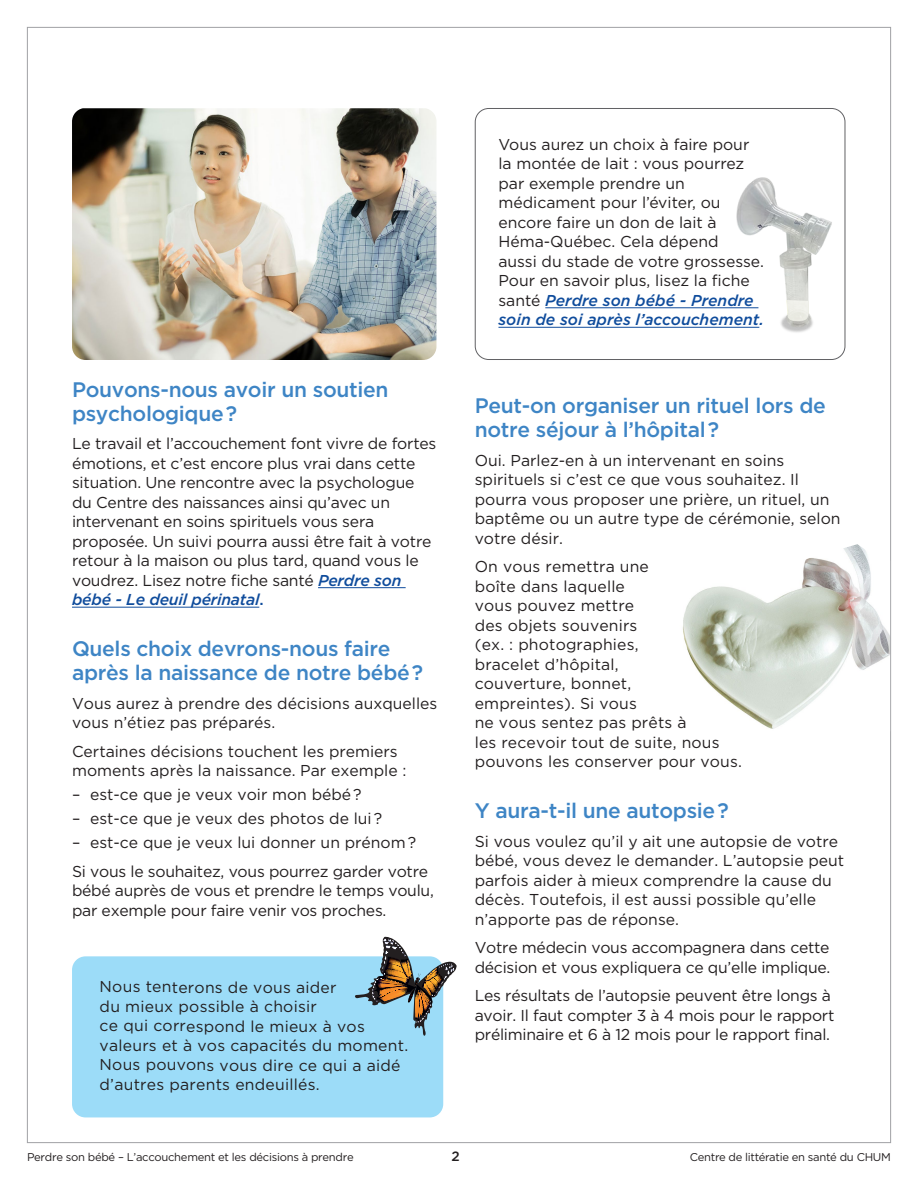
<style>
.page{position:relative;width:918px;height:1188px;background:#fff}
.page>*{position:absolute;margin:0;border:0;box-sizing:border-box;transform-origin:0 0}
.t1{font:500 21px/24px "Gotham";letter-spacing:-.015em;color:#3e85c5}
.t2{font:15.75px/19.5px "Gotham";color:#231f20}
.t3{font:500 13.5px "Gotham";color:#231f20}
.t4{font:11.25px "Gotham";letter-spacing:-.025em;color:#231f20}
.s1{font-weight:500;font-style:italic;color:#0f4c9c}
.s2{font-weight:500;color:#0f4c9c}
</style>
<div class="page">
<img style="left:72px;top:108px;width:364px;height:252px">
<hr style="left:318px;top:587px;width:88px;height:1px;background:#0f4c9c">
<hr style="left:72px;top:607px;width:187px;height:1px;background:#0f4c9c">
<div style="left:72px;top:956px;width:371px;height:161px;background:#9cdcf8;border-radius:14px"></div>
<svg style="left:354px;top:937px;width:103px;height:99px"></svg>
<div style="left:475px;top:108px;width:370px;height:252px;border:1px solid #616164;border-radius:14px"></div>
<hr style="left:545px;top:308px;width:213px;height:1px;background:#0f4c9c">
<hr style="left:498px;top:327px;width:261px;height:1px;background:#0f4c9c">
<img style="left:733px;top:177px;width:99px;height:156px">
<svg style="left:786px;top:300px;width:23px;height:22px"></svg>
<img style="left:682px;top:544px;width:208px;height:185px">
<h1 class="t1" style="left:72px;top:377px;width:318px">Pouvons-nous avoir un soutien psychologique ?</h1>
<p class="t2" style="left:72px;top:434px;width:366px">Le travail et l’accouchement font vivre de fortes émotions, et c’est encore plus vrai dans cette situation. Une rencontre avec la psychologue du Centre des naissances ainsi qu’avec un intervenant en soins spirituels vous sera proposée. Un suivi pourra aussi être fait à votre retour à la maison ou plus tard, quand vous le voudrez. Lisez notre fiche santé <span class="s1">Perdre son bébé - Le deuil périnatal</span><span class="s2">.</span></p>
<h1 class="t1" style="left:72px;top:636px;width:353px">Quels choix devrons-nous faire après la naissance de notre bébé ?</h1>
<p class="t2" style="left:72px;top:693px;width:367px">Vous aurez à prendre des décisions auxquelles vous n’étiez pas préparés.</p>
<p class="t2" style="left:72px;top:741px;width:336px">Certaines décisions touchent les premiers moments après la naissance. Par exemple :</p>
<p class="t2" style="left:72px;top:785px;width:291px">– est-ce que je veux voir mon bébé?</p>
<p class="t2" style="left:72px;top:809px;width:312px">– est-ce que je veux des photos de lui?</p>
<p class="t2" style="left:72px;top:828px;width:358px;line-height:28.5px">– est-ce que je veux lui donner un prénom?<br>Si vous le souhaitez, vous pourrez garder votre</p>
<p class="t2" style="left:72px;top:881px;width:363px">bébé auprès de vous et prendre le temps voulu, par exemple pour faire venir vos proches.</p>
<p class="t2" style="left:100px;top:977px;width:310px">Nous tenterons de vous aider<br>du mieux possible à choisir<br>ce qui correspond le mieux à vos valeurs et à vos capacités du moment.<br>Nous pouvons vous dire ce qui a aidé d’autres parents endeuillés.</p>
<p class="t2" style="left:498px;top:134px;width:267px">Vous aurez un choix à faire pour la montée de lait : vous pourrez par exemple prendre un médicament pour l’éviter, ou encore faire un don de lait à<br>Héma-Québec. Cela dépend<br>aussi du stade de votre grossesse.<br>Pour en savoir plus, lisez la fiche santé <span class="s1">Perdre son bébé - Prendre soin de soi après l’accouchement.</span></p>
<h1 class="t1" style="left:475px;top:393px;width:353px">Peut-on organiser un rituel lors de notre séjour à l’hôpital ?</h1>
<p class="t2" style="left:475px;top:450px;width:367px">Oui. Parlez-en à un intervenant en soins spirituels si c’est ce que vous souhaitez. Il pourra vous proposer une prière, un rituel, un baptême ou un autre type de cérémonie, selon votre désir.</p>
<p class="t2" style="left:475px;top:557px;width:269px">On vous remettra une<br>boîte dans laquelle<br>vous pouvez mettre<br>des objets souvenirs<br>(ex. : photographies,<br>bracelet d’hôpital,<br>couverture, bonnet,<br>empreintes). Si vous<br>ne vous sentez pas prêts à<br>les recevoir tout de suite, nous pouvons les conserver pour vous.</p>
<h1 class="t1" style="left:475px;top:798px;width:256px">Y aura-t-il une autopsie ?</h1>
<p class="t2" style="left:475px;top:831px;width:371px">Si vous voulez qu’il y ait une autopsie de votre bébé, vous devez le demander. L’autopsie peut parfois aider à mieux comprendre la cause du décès. Toutefois, il est aussi possible qu’elle n’apporte pas de réponse.</p>
<p class="t2" style="left:475px;top:938px;width:357px">Votre médecin vous accompagnera dans cette décision et vous expliquera ce qu’elle implique.</p>
<p class="t2" style="left:475px;top:986px;width:361px">Les résultats de l’autopsie peuvent être longs à avoir. Il faut compter 3 à 4 mois pour le rapport préliminaire et 6 à 12 mois pour le rapport final.</p>
<p class="t4" style="left:27px;top:1150px;width:328px">Perdre son bébé – L’accouchement et les décisions à prendre</p>
<p class="t3" style="left:451px;top:1147px;width:10px">2</p>
<p class="t4" style="left:690px;top:1150px;width:203px">Centre de littératie en santé du CHUM</p>
</div>
